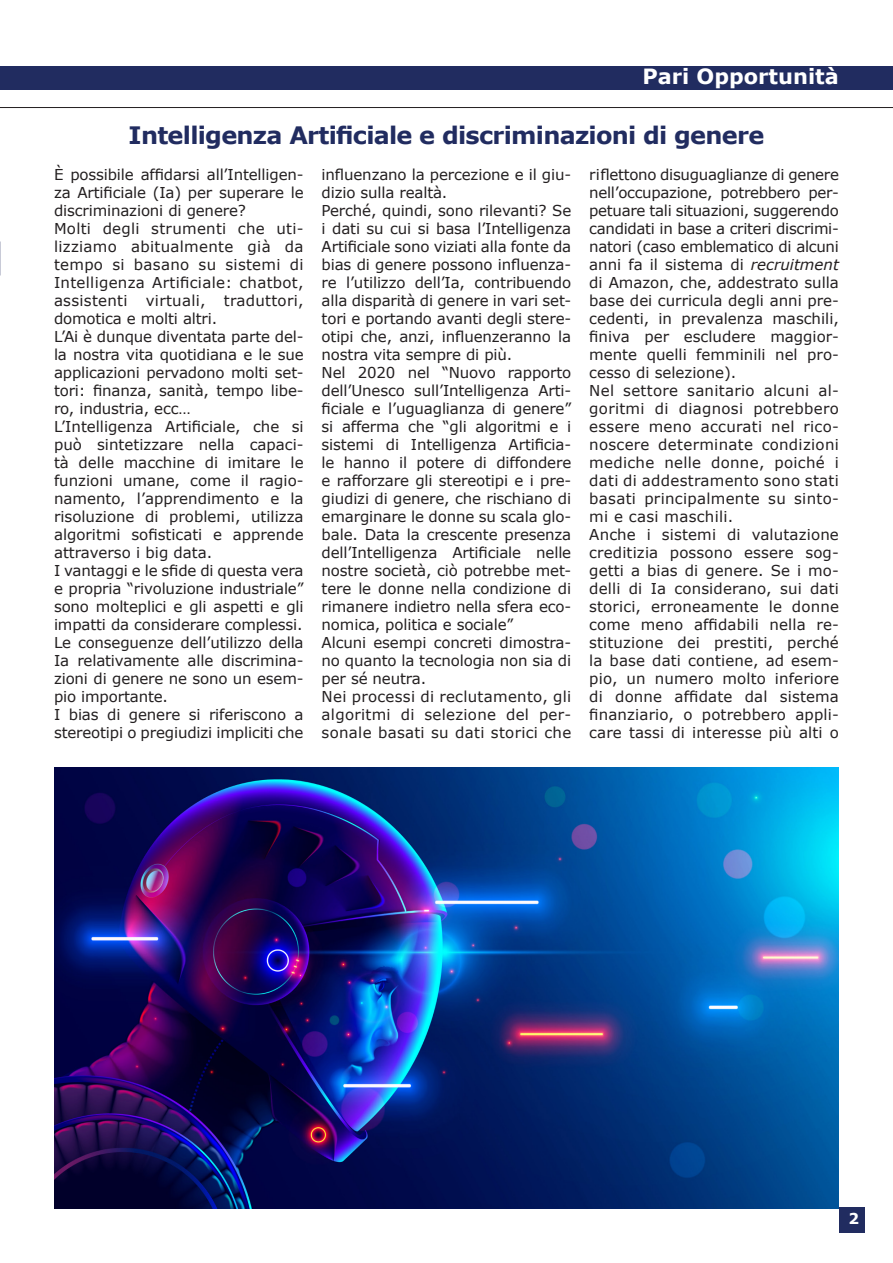
<style>
.page{position:relative;width:893px;height:1263px;background:#fff}
.page>*{position:absolute;margin:0;border:0;box-sizing:border-box;transform-origin:0 0}
.t1{font:700 24px "Verdana";letter-spacing:-.03em;color:#212c60}
.t2{font:700 21px "Verdana";color:#fff}
.t3{font:15px/18px "Verdana";letter-spacing:-.01em;color:#231f20;text-align:justify}
.t4{font:700 15px "Verdana";color:#fff}
.s1{font-style:italic}
</style>
<div class="page">
<div style="left:0;top:67px;width:893px;height:23px;background:#212c60"></div>
<div style="left:839px;top:1207px;width:25px;height:26px;background:#212c60"></div>
<hr style="left:0;top:107px;width:893px;height:1px;background:#231f20">
<img style="left:54px;top:768px;width:785px;height:441px">
<p class="t2" style="left:642px;top:63px;width:198px">Pari Opportunità</p>
<p class="t1" style="left:129px;top:120px;width:637px">Intelligenza Artificiale e discriminazioni di genere</p>
<p class="t3" style="left:54px;top:166px;width:251px">È possibile affidarsi all’Intelligen&shy;za Artificiale (Ia) per superare le discriminazioni di genere?</p>
<p class="t3" style="left:54px;top:220px;width:251px">Molti degli strumenti che uti&shy;lizziamo abitualmente già da tempo si basano su sistemi di Intelligenza Artificiale: chatbot, assistenti virtuali, traduttori, domotica e molti altri.</p>
<p class="t3" style="left:54px;top:328px;width:251px">L’Ai è dunque diventata parte del&shy;la nostra vita quotidiana e le sue applicazioni pervadono molti set&shy;tori: finanza, sanità, tempo libe&shy;ro, industria, ecc…</p>
<p class="t3" style="left:54px;top:418px;width:251px">L’Intelligenza Artificiale, che si può sintetizzare nella capaci&shy;tà delle macchine di imitare le funzioni umane, come il ragio&shy;namento, l’apprendimento e la risoluzione di problemi, utilizza algoritmi sofisticati e apprende attraverso i big data.</p>
<p class="t3" style="left:54px;top:562px;width:251px">I vantaggi e le sfide di questa vera e propria “rivoluzione industriale” sono molteplici e gli aspetti e gli impatti da considerare complessi.</p>
<p class="t3" style="left:54px;top:634px;width:251px">Le conseguenze dell’utilizzo della Ia relativamente alle discrimina&shy;zioni di genere ne sono un esem&shy;pio importante.</p>
<p class="t3" style="left:54px;top:706px;width:251px">I bias di genere si riferiscono a stereotipi o pregiudizi impliciti che</p>
<p class="t3" style="left:322px;top:166px;width:251px">influenzano la percezione e il giu&shy;dizio sulla realtà.</p>
<p class="t3" style="left:322px;top:202px;width:251px">Perché, quindi, sono rilevanti? Se i dati su cui si basa l’Intelligenza Artificiale sono viziati alla fonte da bias di genere possono influenza&shy;re l’utilizzo dell’Ia, contribuendo alla disparità di genere in vari set&shy;tori e portando avanti degli stere&shy;otipi che, anzi, influenzeranno la nostra vita sempre di più.</p>
<p class="t3" style="left:322px;top:364px;width:251px">Nel 2020 nel “Nuovo rapporto dell’Unesco sull’Intelligenza Arti&shy;ficiale e l’uguaglianza di genere” si afferma che “gli algoritmi e i sistemi di Intelligenza Artificia&shy;le hanno il potere di diffondere e rafforzare gli stereotipi e i pre&shy;giudizi di genere, che rischiano di emarginare le donne su scala glo&shy;bale. Data la crescente presenza dell’Intelligenza Artificiale nelle nostre società, ciò potrebbe met&shy;tere le donne nella condizione di rimanere indietro nella sfera eco&shy;nomica, politica e sociale”</p>
<p class="t3" style="left:322px;top:634px;width:251px">Alcuni esempi concreti dimostra&shy;no quanto la tecnologia non sia di per sé neutra.</p>
<p class="t3" style="left:322px;top:688px;width:251px">Nei processi di reclutamento, gli algoritmi di selezione del per&shy;sonale basati su dati storici che</p>
<p class="t3" style="left:589px;top:166px;width:251px">riflettono disuguaglianze di genere nell’occupazione, potrebbero per&shy;petuare tali situazioni, suggerendo candidati in base a criteri discrimi&shy;natori (caso emblematico di alcuni anni fa il sistema di <span class="s1">recruitment </span>di Amazon, che, addestrato sulla base dei curricula degli anni pre&shy;cedenti, in prevalenza maschili, finiva per escludere maggior&shy;mente quelli femminili nel pro&shy;cesso di selezione).</p>
<p class="t3" style="left:589px;top:382px;width:251px">Nel settore sanitario alcuni al&shy;goritmi di diagnosi potrebbero essere meno accurati nel rico&shy;noscere determinate condizioni mediche nelle donne, poiché i dati di addestramento sono stati basati principalmente su sinto&shy;mi e casi maschili.</p>
<p class="t3" style="left:589px;top:526px;width:251px">Anche i sistemi di valutazione creditizia possono essere sog&shy;getti a bias di genere. Se i mo&shy;delli di Ia considerano, sui dati storici, erroneamente le donne come meno affidabili nella re&shy;stituzione dei prestiti, perché la base dati contiene, ad esem&shy;pio, un numero molto inferiore di donne affidate dal sistema finanziario, o potrebbero appli&shy;care tassi di interesse più alti o</p>
<p class="t4" style="left:848px;top:1209px;width:12px">2</p>
</div>
